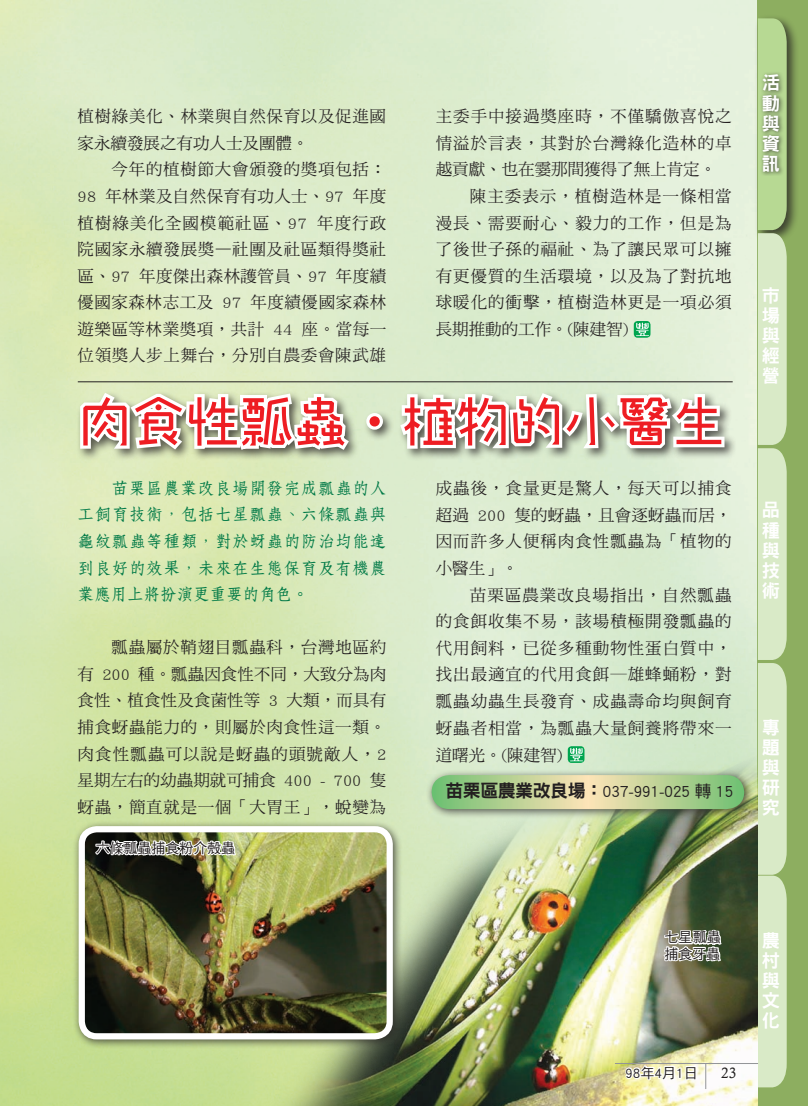
<style>
.page{position:relative;width:808px;height:1106px;background:#fff}
.page>*{position:absolute;margin:0;border:0;box-sizing:border-box;transform-origin:0 0}
.段落樣式3{font:18.15px/20.1px "DF Hei Std W9";color:#fff;text-align:justify}
.內文{font:16.5px/26.5px "DF Ming Std W5";letter-spacing:.06em;color:#231f20;text-align:justify}
.內文-2{font:16.5px/26.5px "DF Fang Song Std W6";letter-spacing:.04em;color:#017a47;text-align:justify}
.內文-3{font:16.5px/26.5px "DF Ming Std W5";letter-spacing:.04em;color:#231f20}
.內文-4{font:16.5px "DF Hei Std W5";letter-spacing:-.03em;color:#231f20}
.t1{font:15px "Calisto";color:#231f20}
.正常{font:13.95px/16.5px "DF Hei Std W5";color:#231f20}
.s1{font-family:"DF Hei Std W9";font-size:18px}
</style>
<div class="page">
<img style="left:0;top:0;width:758px;height:1106px">
<div style="left:758px;top:0;width:50px;height:1106px;background:#8dae60"></div>
<div style="left:754px;top:14px;width:45px;height:228px;background:#231f20;opacity:.75"></div>
<svg style="left:758px;top:18px;width:29px;height:1069px;background:#d1e4bb"></svg>
<div style="left:759px;top:71px;width:26px;height:105px;background:#231f20;opacity:.75"></div>
<svg style="left:634px;top:321px;width:16px;height:17px"></svg>
<svg style="left:636px;top:323px;width:13px;height:13px"></svg>
<div style="left:568px;top:746px;width:16px;height:17px;background:#00a54f;border-radius:4px"></div>
<svg style="left:570px;top:748px;width:13px;height:3px"></svg>
<hr style="left:78px;top:381px;width:655px;height:1px;background:#231f20">
<img style="left:267px;top:751px;width:490px;height:355px">
<div style="left:73px;top:820px;width:330px;height:229px;background:#231f20;opacity:.75"></div>
<img style="left:82px;top:829px;width:308px;height:207px">
<div style="left:79px;top:826px;width:314px;height:213px;border:6px solid #fff;border-radius:15px"></div>
<div style="left:76px;top:389px;width:660px;height:71px;background:#231f20;opacity:.75"></div>
<svg style="left:624px;top:1054px;width:74px;height:30px"></svg>
<svg style="left:718px;top:1065px;width:20px;height:15px"></svg>
<hr style="left:615px;top:1063px;width:143px;height:1px;background:#939598">
<svg style="left:705px;top:1064px;width:1px;height:25px"></svg>
<img style="left:94px;top:813px;width:143px;height:56px">
<svg style="left:662px;top:926px;width:60px;height:49px"></svg>
<div style="left:425px;top:769px;width:329px;height:50px;background:#231f20;opacity:.75"></div>
<svg style="left:432px;top:775px;width:312px;height:34px;background:#b7d094"></svg>
<svg style="left:77px;top:388px;width:276px;height:66px"></svg>
<svg style="left:361px;top:410px;width:27px;height:23px"></svg>
<svg style="left:396px;top:388px;width:332px;height:64px"></svg>
<p class="內文-3" style="left:78px;top:103px;width:310px">植樹綠美化、林業與自然保育以及促進國家永續發展之有功人士及團體。</p>
<p class="內文" style="left:78px;top:156px;width:310px;text-indent:34px">今年的植樹節大會頒發的獎項包括：98 年林業及自然保育有功人士、97 年度植樹綠美化全國模範社區、97 年度行政院國家永續發展獎—社團及社區類得獎社區、97 年度傑出森林護管員、97 年度績優國家森林志工及 97 年度績優國家森林遊樂區等林業獎項，共計 44 座。當每一位領獎人步上舞台，分別自農委會陳武雄</p>
<p class="內文-2" style="left:78px;top:474px;width:310px;text-indent:34px">苗栗區農業改良場開發完成瓢蟲的人工飼育技術，包括七星瓢蟲、六條瓢蟲與龜紋瓢蟲等種類，對於蚜蟲的防治均能達到良好的效果，未來在生態保育及有機農業應用上將扮演更重要的角色。</p>
<p class="內文" style="left:78px;top:634px;width:310px;text-indent:34px">瓢蟲屬於鞘翅目瓢蟲科，台灣地區約有 200 種。瓢蟲因食性不同，大致分為肉食性、植食性及食菌性等 3 大類，而具有捕食蚜蟲能力的，則屬於肉食性這一類。肉食性瓢蟲可以說是蚜蟲的頭號敵人，2星期左右的幼蟲期就可捕食 400 - 700 隻蚜蟲，簡直就是一個「大胃王」，蛻變為</p>
<p class="正常" style="left:96px;top:839px;width:141px">六條瓢蟲捕食粉介殼蟲</p>
<p class="內文" style="left:436px;top:103px;width:297px">主委手中接過獎座時，不僅驕傲喜悅之情溢於言表，其對於台灣綠化造林的卓越貢獻、也在霎那間獲得了無上肯定。</p>
<p class="內文" style="left:436px;top:182px;width:297px;text-indent:34px">陳主委表示，植樹造林是一條相當漫長、需要耐心、毅力的工作，但是為了後世子孫的福祉、為了讓民眾可以擁有更優質的生活環境，以及為了對抗地球暖化的衝擊，植樹造林更是一項必須長期推動的工作。(陳建智)</p>
<p class="段落樣式3" style="left:762px;top:73px;width:19px">活動與資訊</p>
<p class="段落樣式3" style="left:762px;top:285px;width:19px">市場與經營</p>
<p class="內文" style="left:436px;top:475px;width:297px">成蟲後，食量更是驚人，每天可以捕食超過 200 隻的蚜蟲，且會逐蚜蟲而居，因而許多人便稱肉食性瓢蟲為「植物的小醫生」。</p>
<p class="內文" style="left:436px;top:581px;width:297px;text-indent:34px">苗栗區農業改良場指出，自然瓢蟲的食餌收集不易，該場積極開發瓢蟲的代用飼料，已從多種動物性蛋白質中，找出最適宜的代用食餌─雄蜂蛹粉，對瓢蟲幼蟲生長發育、成蟲壽命均與飼育蚜蟲者相當，為瓢蟲大量飼養將帶來一道曙光。(陳建智)</p>
<p class="內文-4" style="left:445px;top:782px;width:290px"><span class="s1">苗栗區農業改良場：</span>037-991-025 轉 15</p>
<p class="段落樣式3" style="left:762px;top:499px;width:19px">品種與技術</p>
<p class="段落樣式3" style="left:762px;top:717px;width:19px">專題與研究</p>
<p class="正常" style="left:664px;top:928px;width:58px">七星瓢蟲捕食牙蟲</p>
<p class="正常" style="left:625px;top:1064px;width:74px">98年4月1日</p>
<p class="t1" style="left:721px;top:1064px;width:17px">23</p>
<p class="段落樣式3" style="left:762px;top:929px;width:19px">農村與文化</p>
</div>
